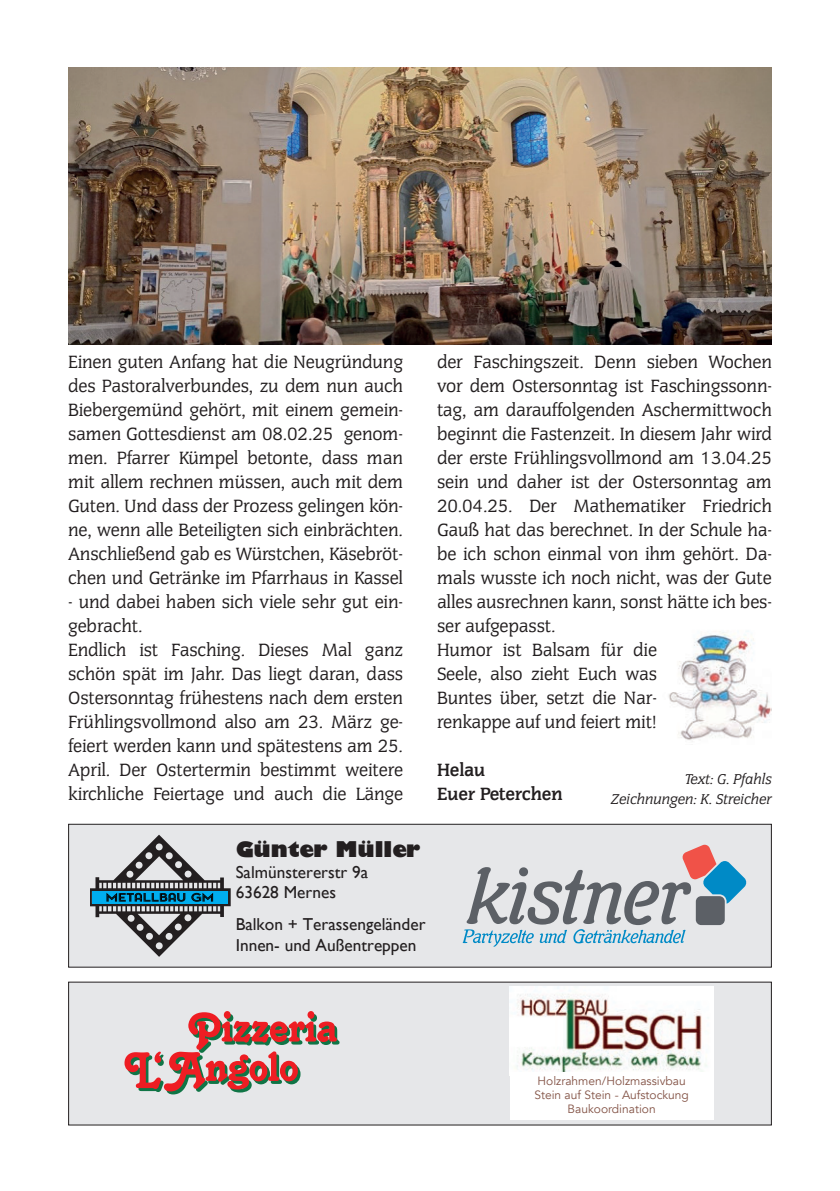
<style>
.page{position:relative;width:840px;height:1191px;background:#fff}
.page>*{position:absolute;margin:0;border:0;box-sizing:border-box;transform-origin:0 0}
.t1{font:53.6px "Tango EF";color:#107546}
.t2{font:800 21.2px "Gill Sans";color:#231f20}
.t3{font:20px/24px "Congress CG";color:#231f20}
.t4{font:700 20px/24px "Congress CG";color:#231f20}
.t5{font:17.2px/20.8px "Gill Sans";color:#231f20}
.t6{font:italic 16px/19.2px "Congress CG";color:#231f20;text-align:right}
.t7{font:12px/14.4px "Avenir";color:#835346;text-align:center}
</style>
<div class="page">
<div style="left:69px;top:982px;width:702px;height:143px;background:#e6e7e9"></div>
<img style="left:509px;top:986px;width:204px;height:86px">
<div style="left:509px;top:1072px;width:204px;height:48px;background:#fff"></div>
<div style="left:68px;top:823px;width:703px;height:144px;background:#e6e7e9;border:1px solid #231f20"></div>
<svg style="left:462px;top:844px;width:284px;height:102px"></svg>
<div style="left:695px;top:896px;width:29px;height:29px;background:#5c6066;border-radius:5px"></div>
<svg style="left:90px;top:834px;width:140px;height:123px"></svg>
<img style="left:68px;top:68px;width:703px;height:276px">
<img style="left:668px;top:631px;width:103px;height:111px">
<p class="t3" style="left:68px;top:350px;width:336px;text-align:justify">Einen guten Anfang hat die Neugründung des Pastoralverbundes, zu dem nun auch Biebergemünd gehört, mit einem gemein&shy;samen Gottesdienst am 08.02.25 genom&shy;men. Pfarrer Kümpel betonte, dass man mit allem rechnen müssen, auch mit dem Guten. Und dass der Prozess gelingen kön&shy;ne, wenn alle Beteiligten sich einbrächten.<br>Anschließend gab es Würstchen, Käsebröt&shy;chen und Getränke im Pfarrhaus in Kassel</p>
<p class="t3" style="left:68px;top:590px;width:336px">- und dabei haben sich viele sehr gut ein&shy;gebracht.<br>Endlich ist Fasching. Dieses Mal ganz schön spät im Jahr. Das liegt daran, dass Ostersonntag frühestens nach dem ersten Frühlingsvollmond also am 23. März ge&shy;feiert werden kann und spätestens am 25.<br>April. Der Ostertermin bestimmt weitere kirchliche Feiertage und auch die Länge</p>
<p class="t3" style="left:437px;top:350px;width:336px">der Faschingszeit. Denn sieben Wochen vor dem Ostersonntag ist Faschingssonn&shy;tag, am darauffolgenden Aschermittwoch beginnt die Fastenzeit. In diesem Jahr wird der erste Frühlingsvollmond am 13.04.25 sein und daher ist der Ostersonntag am 20.04.25. Der Mathematiker Friedrich Gauß hat das berechnet. In der Schule ha&shy;be ich schon einmal von ihm gehört. Da&shy;mals wusste ich noch nicht, was der Gute alles ausrechnen kann, sonst hätte ich bes&shy;ser aufgepasst.<br>Humor ist Balsam für die<br>Seele, also zieht Euch was<br>Buntes über, setzt die Nar-<br>renkappe auf und feiert mit!</p>
<p class="t4" style="left:437px;top:758px;width:127px">Helau<br>Euer Peterchen</p>
<p class="t6" style="left:610px;top:770px;width:162px">Text: G. Pfahls<br>Zeichnungen: K. Streicher</p>
<p class="t2" style="left:235px;top:832px;width:187px">Günter Müller</p>
<p class="t5" style="left:235px;top:861px;width:134px">Salmünstererstr 9a<br>63628 Mernes</p>
<p class="t5" style="left:235px;top:913px;width:191px">Balkon + Terassengeländer<br>Innen- und Außentreppen</p>
<h1 class="t1" style="left:191px;top:1004px;width:150px">Pizzeria</h1>
<h1 class="t1" style="left:127px;top:1043px;width:176px">L‘Angolo</h1>
<p class="t7" style="left:534px;top:1073px;width:156px">Holzrahmen/Holzmassivbau<br>Stein auf Stein - Aufstockung<br>Baukoordination</p>
</div>
